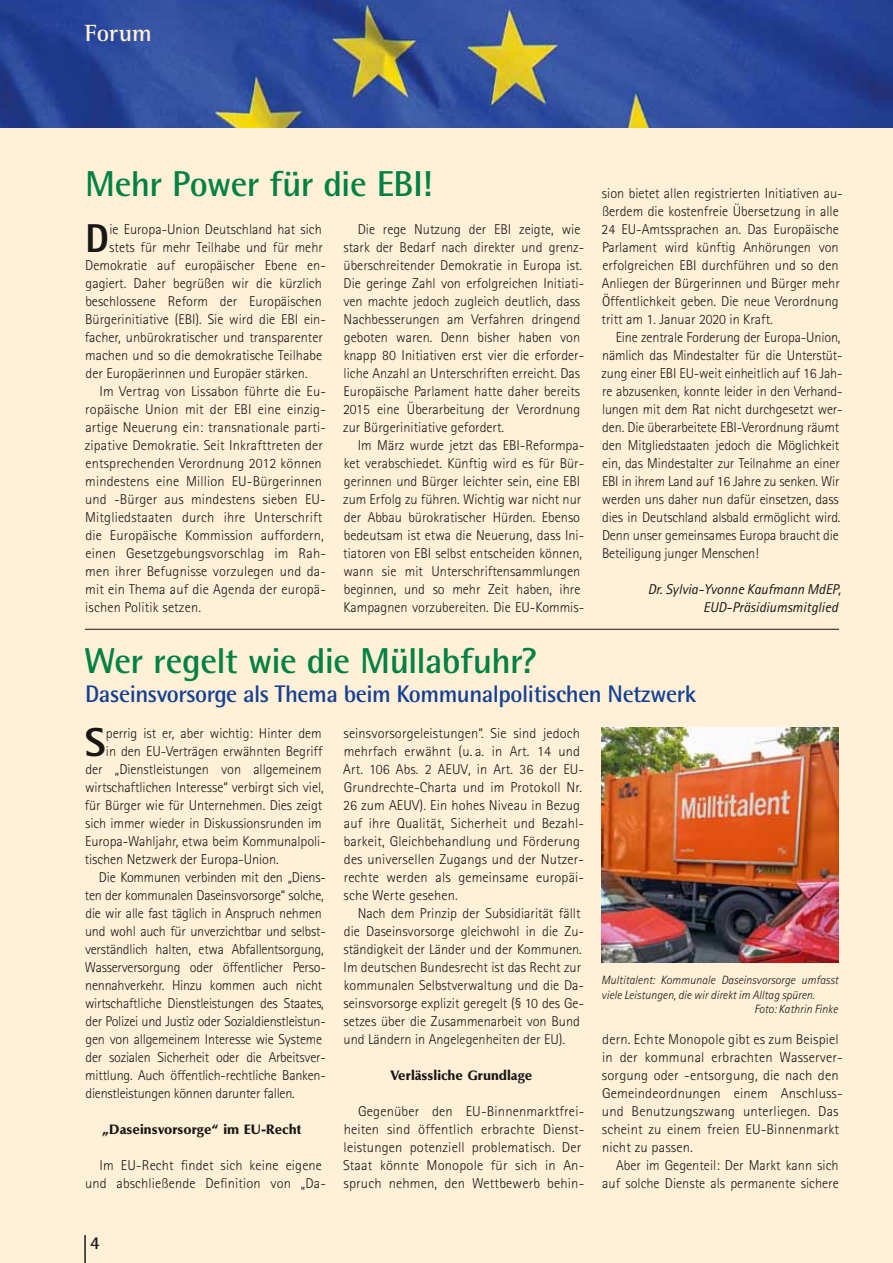
<style>
.page{position:relative;width:893px;height:1263px;background:#fff0d7}
.page>*{position:absolute;margin:0;border:0;box-sizing:border-box;transform-origin:0 0}
.t1{font:800 40.35px "Rotis Sans Serif Std";color:#181716}
.t2{font:700 36px "Rotis Semi Sans Std";letter-spacing:-.02em;color:#008143}
.t3{font:700 24px "Rotis Semi Sans Std";letter-spacing:-.02em;color:#144093}
.t4{font:700 24px "Rotis Semi Serif Std";letter-spacing:-.005em;color:#fff0d7}
.t5{font:700 18px "Rotis Sans Serif";color:#181716}
.t6{font:300 14.25px/18px "Rotis Sans Serif Std";color:#181716}
.t7{font:italic 14.25px/18px "Rotis Sans Serif Std";color:#181716;text-align:right}
.t8{font:700 14.25px "October SB";color:#181716}
.t9{font:italic 300 12px "Rotis Sans Serif Std";color:#181716}
</style>
<div class="page">
<img style="left:0;top:0;width:893px;height:128px">
<hr style="left:84px;top:1235px;width:2px;height:28px;background:#181716">
<img style="left:602px;top:728px;width:237px;height:235px">
<hr style="left:85px;top:629px;width:754px;height:1px;background:#181716">
<h3 class="t4" style="left:85px;top:19px;width:68px">Forum</h3>
<h2 class="t2" style="left:85px;top:162px;width:349px">Mehr Power für die EBI!</h2>
<h1 class="t1" style="left:85px;top:213px;width:25px">D</h1>
<p class="t6" style="left:109px;top:220px;width:214px">ie Europa-Union Deutschland hat sich</p>
<p class="t6" style="left:109px;top:238px;width:215px">stets für mehr Teilhabe und für mehr</p>
<p class="t6" style="left:85px;top:256px;width:242px">Demokratie auf europäischer Ebene en-</p>
<p class="t6" style="left:85px;top:274px;width:238px">gagiert. Daher begrüßen wir die kürzlich</p>
<p class="t6" style="left:85px;top:292px;width:238px">beschlossene Reform der Europäischen</p>
<p class="t6" style="left:85px;top:310px;width:242px">Bürgerinitiative (EBI). Sie wird die EBI ein-</p>
<p class="t6" style="left:85px;top:328px;width:240px">facher, unbürokratischer und transparenter</p>
<p class="t6" style="left:85px;top:346px;width:238px">machen und so die demokratische Teilhabe</p>
<p class="t6" style="left:85px;top:364px;width:224px">der Europäerinnen und Europäer stärken.</p>
<p class="t6" style="left:100px;top:382px;width:228px">Im Vertrag von Lissabon führte die Eu-</p>
<p class="t6" style="left:85px;top:400px;width:242px">ropäische Union mit der EBI eine einzig-</p>
<p class="t6" style="left:85px;top:418px;width:242px">artige Neuerung ein: transnationale parti-</p>
<p class="t6" style="left:85px;top:436px;width:240px">zipative Demokratie. Seit Inkrafttreten der</p>
<p class="t6" style="left:86px;top:454px;width:238px">entsprechenden Verordnung 2012 können</p>
<p class="t6" style="left:85px;top:472px;width:238px">mindestens eine Million EU-Bürgerinnen</p>
<p class="t6" style="left:85px;top:490px;width:242px">und -Bürger aus mindestens sieben EU-</p>
<p class="t6" style="left:85px;top:508px;width:239px">Mitgliedstaaten durch ihre Unterschrift</p>
<p class="t6" style="left:85px;top:526px;width:240px">die Europäische Kommission auffordern,</p>
<p class="t6" style="left:86px;top:544px;width:242px">einen Gesetzgebungsvorschlag im Rah-</p>
<p class="t6" style="left:85px;top:562px;width:242px">men ihrer Befugnisse vorzulegen und da-</p>
<p class="t6" style="left:85px;top:580px;width:242px">mit ein Thema auf die Agenda der europä-</p>
<p class="t6" style="left:85px;top:598px;width:117px">ischen Politik setzen.</p>
<p class="t6" style="left:343px;top:220px;width:243px;text-indent:15px">Die rege Nutzung der EBI zeigte, wie stark der Bedarf nach direkter und grenz&shy;überschreitender Demokratie in Europa ist.<br>Die geringe Zahl von erfolgreichen Initiati&shy;ven machte jedoch zugleich deutlich, dass Nachbesserungen am Verfahren dringend geboten waren. Denn bisher haben von knapp 80 Initiativen erst vier die erforder&shy;liche Anzahl an Unterschriften erreicht. Das Europäische Parlament hatte daher bereits 2015 eine Überarbeitung der Verordnung zur Bürgerinitiative gefordert.</p>
<p class="t6" style="left:343px;top:436px;width:243px;text-indent:15px">Im März wurde jetzt das EBI-Reformpa&shy;ket verabschiedet. Künftig wird es für Bür&shy;gerinnen und Bürger leichter sein, eine EBI zum Erfolg zu führen. Wichtig war nicht nur der Abbau bürokratischer Hürden. Ebenso bedeutsam ist etwa die Neuerung, dass Ini&shy;tiatoren von EBI selbst entscheiden können, wann sie mit Unterschriftensammlungen beginnen, und so mehr Zeit haben, ihre Kampagnen vorzubereiten. Die EU-Kommis-</p>
<p class="t6" style="left:601px;top:184px;width:243px">sion bietet allen registrierten Initiativen au&shy;ßerdem die kostenfreie Übersetzung in alle 24 EU-Amtssprachen an. Das Europäische Parlament wird künftig Anhörungen von erfolgreichen EBI durchführen und so den Anliegen der Bürgerinnen und Bürger mehr Öffentlichkeit geben. Die neue Verordnung tritt am 1. Januar 2020 in Kraft.</p>
<p class="t6" style="left:602px;top:328px;width:243px;text-indent:14px">Eine zentrale Forderung der Europa-Union, nämlich das Mindestalter für die Unterstüt&shy;zung einer EBI EU-weit einheitlich auf 16 Jah&shy;re abzusenken, konnte leider in den Verhand&shy;lungen mit dem Rat nicht durchgesetzt wer&shy;den. Die überarbeitete EBI-Verordnung räumt den Mitgliedstaaten jedoch die Möglichkeit ein, das Mindestalter zur Teilnahme an einer EBI in ihrem Land auf 16 Jahre zu senken. Wir werden uns daher nun dafür einsetzen, dass dies in Deutschland alsbald ermöglicht wird.<br>Denn unser gemeinsames Europa braucht die Beteiligung junger Menschen!</p>
<p class="t7" style="left:648px;top:580px;width:195px">Dr. Sylvia-Yvonne Kaufmann MdEP,<br>EUD-Präsidiumsmitglied</p>
<h2 class="t2" style="left:84px;top:639px;width:455px">Wer regelt wie die Müllabfuhr?</h2>
<h3 class="t3" style="left:85px;top:679px;width:613px">Daseinsvorsorge als Thema beim Kommunalpolitischen Netzwerk</h3>
<h1 class="t1" style="left:85px;top:717px;width:22px">S</h1>
<p class="t6" style="left:106px;top:724px;width:217px">perrig ist er, aber wichtig: Hinter dem</p>
<p class="t6" style="left:106px;top:742px;width:218px">in den EU-Verträgen erwähnten Begriff</p>
<p class="t6" style="left:86px;top:760px;width:238px">der „Dienstleistungen von allgemeinem</p>
<p class="t6" style="left:85px;top:778px;width:240px">wirtschaftlichen Interesse“ verbirgt sich viel,</p>
<p class="t6" style="left:85px;top:796px;width:239px">für Bürger wie für Unternehmen. Dies zeigt</p>
<p class="t6" style="left:85px;top:814px;width:238px">sich immer wieder in Diskussionsrunden im</p>
<p class="t6" style="left:85px;top:832px;width:242px">Europa-Wahljahr, etwa beim Kommunalpoli-</p>
<p class="t6" style="left:85px;top:850px;width:195px">tischen Netzwerk der Europa-Union.</p>
<p class="t6" style="left:99px;top:868px;width:228px">Die Kommunen verbinden mit den „Diens-</p>
<p class="t6" style="left:85px;top:886px;width:240px">ten der kommunalen Daseinsvorsorge“ solche,</p>
<p class="t6" style="left:85px;top:904px;width:238px">die wir alle fast täglich in Anspruch nehmen</p>
<p class="t6" style="left:85px;top:922px;width:242px">und wohl auch für unverzichtbar und selbst-</p>
<p class="t6" style="left:85px;top:940px;width:240px">verständlich halten, etwa Abfallentsorgung,</p>
<p class="t6" style="left:85px;top:958px;width:242px">Wasserversorgung oder öffentlicher Perso-</p>
<p class="t6" style="left:85px;top:976px;width:239px">nennahverkehr. Hinzu kommen auch nicht</p>
<p class="t6" style="left:85px;top:994px;width:240px">wirtschaftliche Dienstleistungen des Staates,</p>
<p class="t6" style="left:85px;top:1012px;width:242px">der Polizei und Justiz oder Sozialdienstleistun-</p>
<p class="t6" style="left:85px;top:1030px;width:238px">gen von allgemeinem Interesse wie Systeme</p>
<p class="t6" style="left:85px;top:1048px;width:242px">der sozialen Sicherheit oder die Arbeitsver-</p>
<p class="t6" style="left:85px;top:1066px;width:242px">mittlung. Auch öffentlich-rechtliche Banken-</p>
<p class="t6" style="left:85px;top:1084px;width:211px">dienstleistungen können darunter fallen.</p>
<p class="t8" style="left:102px;top:1121px;width:201px">„Daseinsvorsorge“ im EU-Recht</p>
<p class="t6" style="left:85px;top:1156px;width:242px;text-align:right">Im EU-Recht findet sich keine eigene und abschließende Definition von „Da-</p>
<p class="t6" style="left:343px;top:724px;width:243px">seinsvorsorgeleistungen“. Sie sind jedoch mehrfach erwähnt (u. a. in Art. 14 und Art. 106 Abs. 2 AEUV, in Art. 36 der EU-Grundrechte-Charta und im Protokoll Nr.<br>26 zum AEUV). Ein hohes Niveau in Bezug auf ihre Qualität, Sicherheit und Bezahl&shy;barkeit, Gleichbehandlung und Förderung des universellen Zugangs und der Nutzer&shy;rechte werden als gemeinsame europäi&shy;sche Werte gesehen.</p>
<p class="t6" style="left:344px;top:904px;width:242px;text-indent:14px">Nach dem Prinzip der Subsidiarität fällt die Daseinsvorsorge gleichwohl in die Zu&shy;ständigkeit der Länder und der Kommunen.<br>Im deutschen Bundesrecht ist das Recht zur kommunalen Selbstverwaltung und die Da&shy;seinsvorsorge explizit geregelt (§ 10 des Ge&shy;setzes über die Zusammenarbeit von Bund und Ländern in Angelegenheiten der EU).</p>
<p class="t8" style="left:391px;top:1067px;width:143px">Verlässliche Grundlage</p>
<p class="t6" style="left:343px;top:1102px;width:243px;text-indent:15px">Gegenüber den EU-Binnenmarktfrei&shy;heiten sind öffentlich erbrachte Dienst&shy;leistungen potenziell problematisch. Der Staat könnte Monopole für sich in An&shy;spruch nehmen, den Wettbewerb behin-</p>
<p class="t5" style="left:90px;top:1231px;width:11px">4</p>
<p class="t9" style="left:601px;top:973px;width:239px">Multitalent: Kommunale Daseinsvorsorge umfasst</p>
<p class="t9" style="left:601px;top:988px;width:215px">viele Leistungen, die wir direkt im Alltag spüren.</p>
<p class="t9" style="left:754px;top:1002px;width:85px">Foto: Kathrin Finke</p>
<p class="t6" style="left:602px;top:1030px;width:242px">dern. Echte Monopole gibt es zum Beispiel in der kommunal erbrachten Wasserver&shy;sorgung oder -entsorgung, die nach den Gemeindeordnungen einem Anschluss&shy;und Benutzungszwang unterliegen. Das scheint zu einem freien EU-Binnenmarkt nicht zu passen.</p>
<p class="t6" style="left:602px;top:1156px;width:238px;text-align:right">Aber im Gegenteil: Der Markt kann sich auf solche Dienste als permanente sichere</p>
</div>
